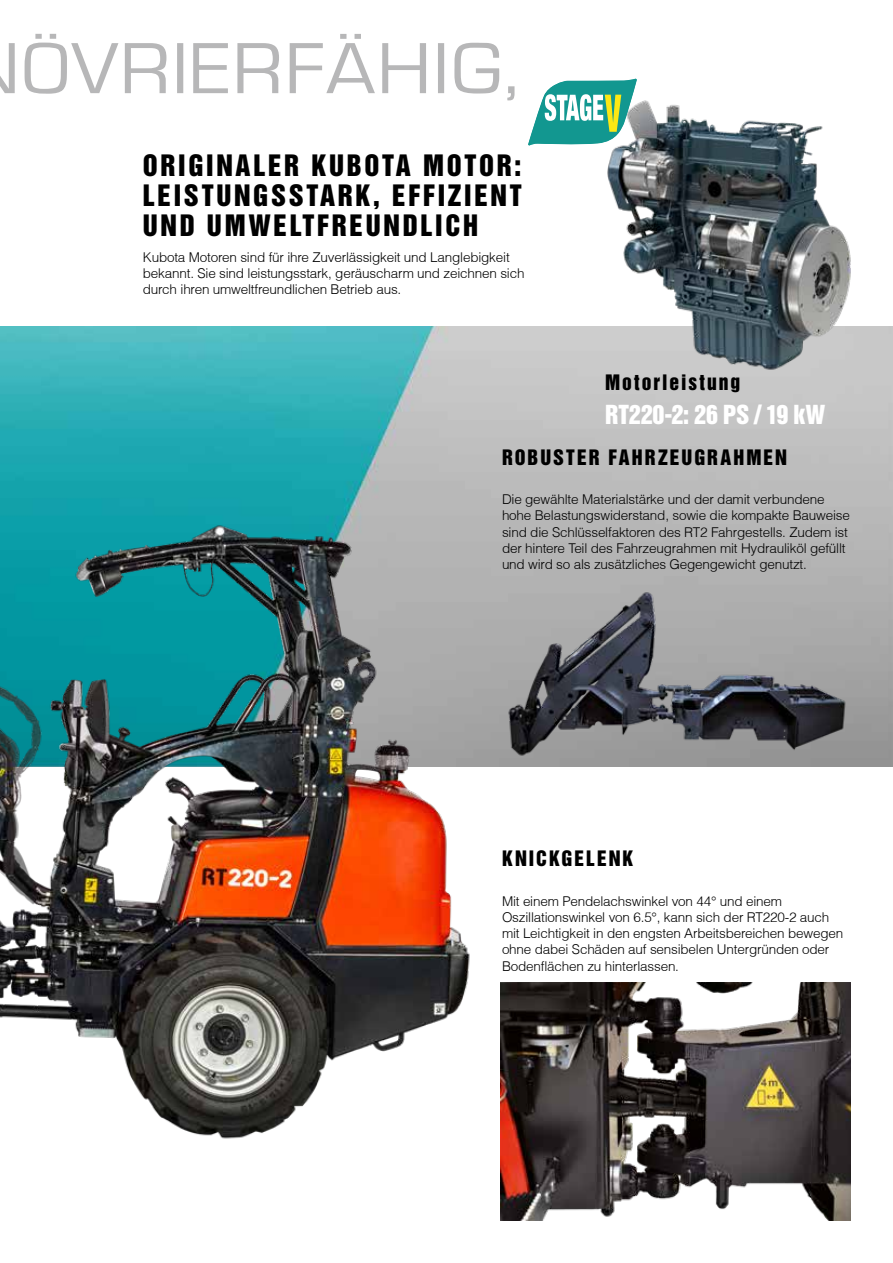
<style>
.page{position:relative;width:893px;height:1263px;background:#fff}
.page>*{position:absolute;margin:0;border:0;box-sizing:border-box;transform-origin:0 0}
.t1{font:75px "Eurostile Ext";letter-spacing:.025em;color:#b7b7b8;scale:.94 1}
.t2{font:27px/30px "Helvetica Inserat";letter-spacing:.1em;color:#000;text-align:justify}
.t3{font:24px "Helvetica Inserat";letter-spacing:-.005em;color:#fff}
.t4{font:19.5px "Helvetica Inserat";letter-spacing:.1em;color:#000}
.t5{font:300 13.5px/16.2px "Helvetica";letter-spacing:-.015em;color:#000}
</style>
<div class="page">
<img style="left:0;top:326px;width:893px;height:440px">
<img style="left:502px;top:589px;width:348px;height:170px">
<img style="left:0;top:375px;width:487px;height:764px">
<img style="left:501px;top:983px;width:349px;height:237px">
<img style="left:605px;top:100px;width:250px;height:274px">
<svg style="left:528px;top:78px;width:109px;height:68px"></svg>
<h1 class="t1" style="left:22px;top:29px;width:531px">ÖVRIERFÄHIG,</h1>
<h2 class="t2" style="left:143px;top:151px;width:380px">ORIGINALER KUBOTA MOTOR:<br>LEISTUNGSSTARK, EFFIZIENT UND UMWELTFREUNDLICH</h2>
<p class="t5" style="left:143px;top:249px;width:383px">Kubota Motoren sind für ihre Zuverlässigkeit und Langlebigkeit bekannt. Sie sind leistungsstark, geräuscharm und zeichnen sich durch ihren umweltfreundlichen Betrieb aus.</p>
<h3 class="t4" style="left:605px;top:371px;width:137px">Motorleistung</h3>
<h3 class="t3" style="left:605px;top:401px;width:222px">RT220-2: 26 PS / 19 kW</h3>
<h3 class="t4" style="left:502px;top:445px;width:287px">ROBUSTER FAHRZEUGRAHMEN</h3>
<p class="t5" style="left:502px;top:491px;width:349px">Die gewählte Materialstärke und der damit verbundene hohe Belastungswiderstand, sowie die kompakte Bauweise sind die Schlüsselfaktoren des RT2 Fahrgestells. Zudem ist der hintere Teil des Fahrzeugrahmen mit Hydrauliköl gefüllt und wird so als zusätzliches Gegengewicht genutzt.</p>
<h3 class="t4" style="left:502px;top:847px;width:133px">KNICKGELENK</h3>
<p class="t5" style="left:502px;top:893px;width:343px">Mit einem Pendelachswinkel von 44° und einem Oszillationswinkel von 6.5°, kann sich der RT220-2 auch mit Leichtigkeit in den engsten Arbeitsbereichen bewegen ohne dabei Schäden auf sensibelen Untergründen oder Bodenflächen zu hinterlassen.</p>
</div>
